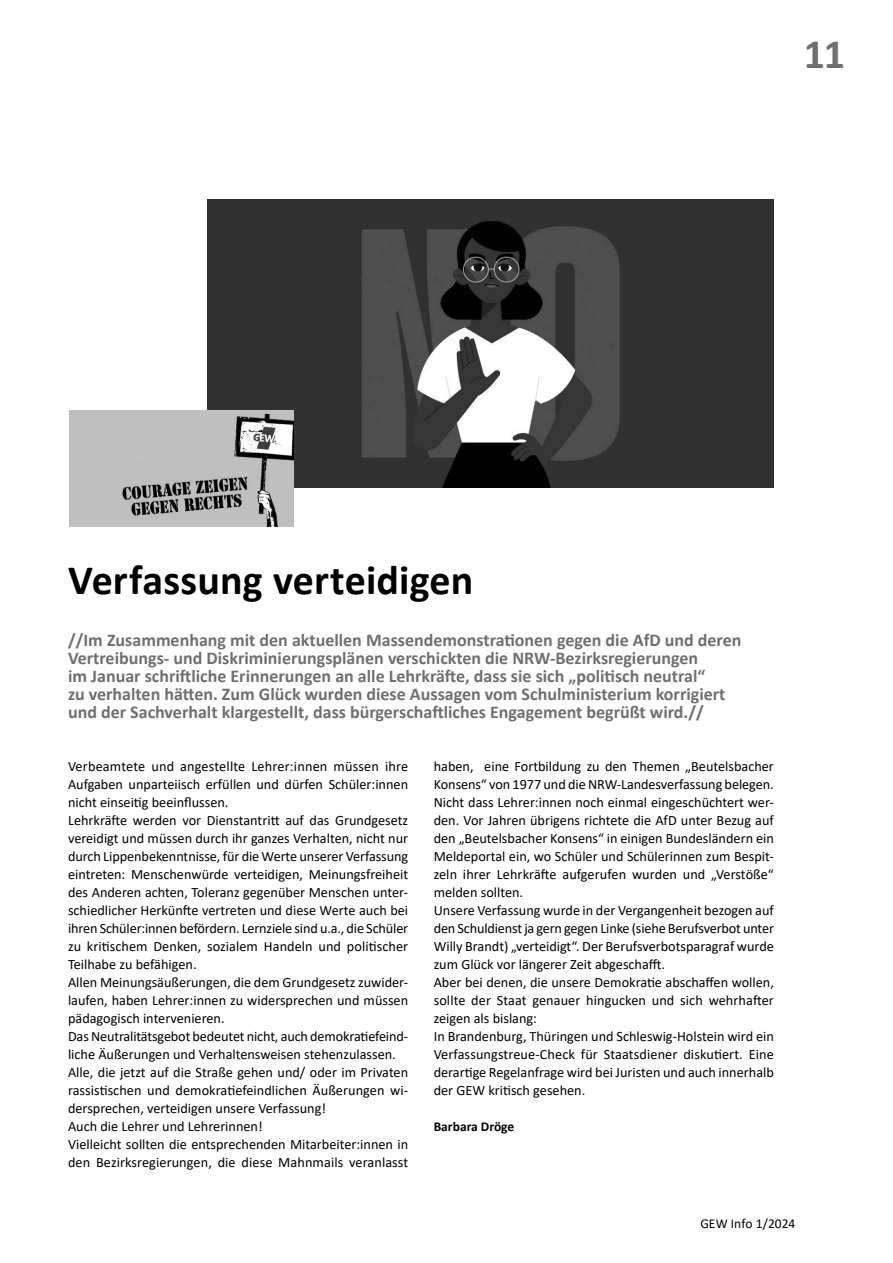
<style>
.page{position:relative;width:893px;height:1263px;background:#fff}
.page>*{position:absolute;margin:0;border:0;box-sizing:border-box;transform-origin:0 0}
.t1{font:700 42px "Calibri";letter-spacing:.005em;color:#000}
.t2{font:700 42px "Calibri";color:#706f6f}
.t3{font:700 18px/18px "Calibri";color:#706f6f}
.t4{font:14.25px/18px "Calibri";color:#000}
.t5{font:13.5px "Calibri";letter-spacing:.005em;color:#000}
.t6{font:700 13.5px "Calibri";color:#000}
</style>
<div class="page">
<img style="left:207px;top:200px;width:567px;height:288px">
<img style="left:69px;top:411px;width:225px;height:115px">
<h1 class="t2" style="left:804px;top:24px;width:43px">11</h1>
<h1 class="t1" style="left:68px;top:551px;width:407px">Verfassung verteidigen</h1>
<p class="t3" style="left:68px;top:630px;width:675px">//Im Zusammenhang mit den aktuellen Massendemonstrationen gegen die AfD und deren Vertreibungs- und Diskriminierungsplänen verschickten die NRW-Bezirksregierungen<br>im Januar schriftliche Erinnerungen an alle Lehrkräfte, dass sie sich „politisch neutral“<br>zu verhalten hätten. Zum Glück wurden diese Aussagen vom Schulministerium korrigiert und der Sachverhalt klargestellt, dass bürgerschaftliches Engagement begrüßt wird.//</p>
<p class="t4" style="left:68px;top:757px;width:342px">Verbeamtete und angestellte Lehrer:innen müssen ihre Aufgaben unparteiisch erfüllen und dürfen Schüler:innen nicht einseitig beeinflussen.<br>Lehrkräfte werden vor Dienstantritt auf das Grundgesetz vereidigt und müssen durch ihr ganzes Verhalten, nicht nur durch Lippenbekenntnisse, für die Werte unserer Verfassung eintreten: Menschenwürde verteidigen, Meinungsfreiheit des Anderen achten, Toleranz gegenüber Menschen unter&shy;schiedlicher Herkünfte vertreten und diese Werte auch bei ihren Schüler:innen befördern. Lernziele sind u.a., die Schüler zu kritischem Denken, sozialem Handeln und politischer Teilhabe zu befähigen.<br>Allen Meinungsäußerungen, die dem Grundgesetz zuwider&shy;laufen, haben Lehrer:innen zu widersprechen und müssen pädagogisch intervenieren.<br>Das Neutralitätsgebot bedeutet nicht, auch demokratiefeind&shy;liche Äußerungen und Verhaltensweisen stehenzulassen.<br>Alle, die jetzt auf die Straße gehen und/ oder im Privaten rassistischen und demokratiefeindlichen Äußerungen wi&shy;dersprechen, verteidigen unsere Verfassung!<br>Auch die Lehrer und Lehrerinnen!<br>Vielleicht sollten die entsprechenden Mitarbeiter:innen in den Bezirksregierungen, die diese Mahnmails veranlasst</p>
<p class="t4" style="left:434px;top:757px;width:342px">haben, eine Fortbildung zu den Themen „Beutelsbacher Konsens“ von 1977 und die NRW-Landesverfassung belegen.<br>Nicht dass Lehrer:innen noch einmal eingeschüchtert wer&shy;den. Vor Jahren übrigens richtete die AfD unter Bezug auf den „Beutelsbacher Konsens“ in einigen Bundesländern ein Meldeportal ein, wo Schüler und Schülerinnen zum Bespit&shy;zeln ihrer Lehrkräfte aufgerufen wurden und „Verstöße“ melden sollten.<br>Unsere Verfassung wurde in der Vergangenheit bezogen auf den Schuldienst ja gern gegen Linke (siehe Berufsverbot unter Willy Brandt) „verteidigt“. Der Berufsverbotsparagraf wurde zum Glück vor längerer Zeit abgeschafft.<br>Aber bei denen, die unsere Demokratie abschaffen wollen, sollte der Staat genauer hingucken und sich wehrhafter zeigen als bislang:<br>In Brandenburg, Thüringen und Schleswig-Holstein wird ein Verfassungstreue-Check für Staatsdiener diskutiert. Eine derartige Regelanfrage wird bei Juristen und auch innerhalb der GEW kritisch gesehen.</p>
<p class="t6" style="left:434px;top:1117px;width:82px">Barbara Dröge</p>
<p class="t5" style="left:700px;top:1214px;width:96px">GEW Info 1/2024</p>
</div>
